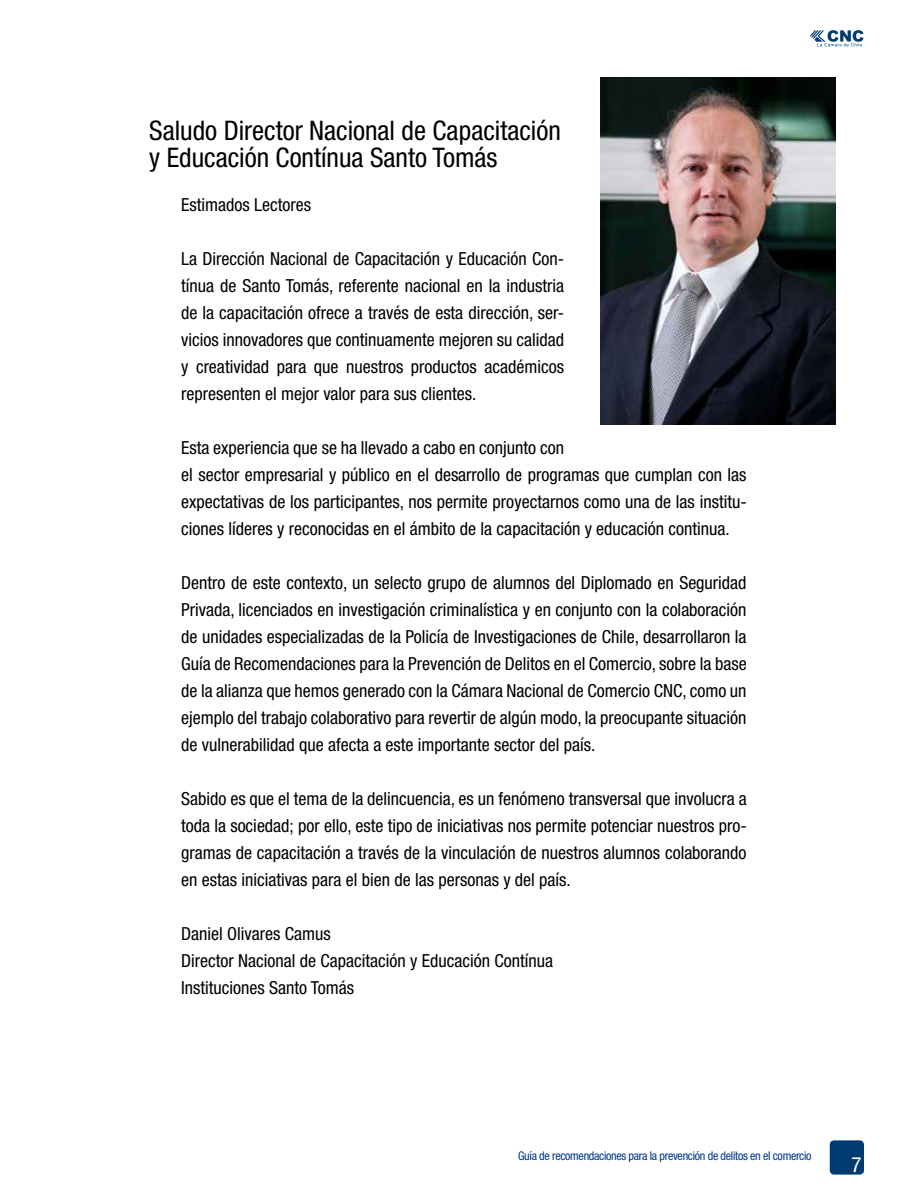
<style>
.page{position:relative;width:918px;height:1188px;background:#fff}
.page>*{position:absolute;margin:0;border:0;box-sizing:border-box;transform-origin:0 0}
.t1{font:condensed 27px/27px "Helvetica Neue";color:#000}
.t2{font:condensed 21px "Helvetica Neue";color:#fff}
.t3{font:condensed 18px/27px "Helvetica Neue";color:#000;text-align:justify}
.t4{font:condensed 12px "Helvetica Neue";letter-spacing:-.025em;color:#003687}
</style>
<div class="page">
<div style="left:830px;top:1140px;width:34px;height:35px;background:#003b71;border-radius:4px"></div>
<svg style="left:810px;top:30px;width:54px;height:16px"></svg>
<img style="left:601px;top:77px;width:235px;height:347px">
<h1 class="t1" style="left:149px;top:117px;width:413px">Saludo Director Nacional de Capacitación y Educación Contínua Santo Tomás</h1>
<p class="t3" style="left:181px;top:191px;width:131px">Estimados Lectores</p>
<p class="t3" style="left:181px;top:245px;width:385px">La Dirección Nacional de Capacitación y Educación Con&shy;tínua de Santo Tomás, referente nacional en la industria de la capacitación ofrece a través de esta dirección, ser&shy;vicios innovadores que continuamente mejoren su calidad y creatividad para que nuestros productos académicos representen el mejor valor para sus clientes.</p>
<p class="t3" style="left:181px;top:434px;width:567px;text-align:left">Esta experiencia que se ha llevado a cabo en conjunto con<br>el sector empresarial y público en el desarrollo de programas que cumplan con las expectativas de los participantes, nos permite proyectarnos como una de las institu&shy;ciones líderes y reconocidas en el ámbito de la capacitación y educación continua.</p>
<p class="t3" style="left:181px;top:569px;width:567px">Dentro de este contexto, un selecto grupo de alumnos del Diplomado en Seguridad Privada, licenciados en investigación criminalística y en conjunto con la colaboración de unidades especializadas de la Policía de Investigaciones de Chile, desarrollaron la Guía de Recomendaciones para la Prevención de Delitos en el Comercio, sobre la base de la alianza que hemos generado con la Cámara Nacional de Comercio CNC, como un ejemplo del trabajo colaborativo para revertir de algún modo, la preocupante situación de vulnerabilidad que afecta a este importante sector del país.</p>
<p class="t3" style="left:181px;top:785px;width:567px">Sabido es que el tema de la delincuencia, es un fenómeno transversal que involucra a toda la sociedad; por ello, este tipo de iniciativas nos permite potenciar nuestros pro&shy;gramas de capacitación a través de la vinculación de nuestros alumnos colaborando en estas iniciativas para el bien de las personas y del país.</p>
<p class="t3" style="left:181px;top:920px;width:374px;text-align:left">Daniel Olivares Camus<br>Director Nacional de Capacitación y Educación Contínua<br>Instituciones Santo Tomás</p>
<p class="t4" style="left:518px;top:1149px;width:295px">Guía de recomendaciones para la prevención de delitos en el comercio</p>
<p class="t2" style="left:852px;top:1153px;width:12px">7</p>
</div>
